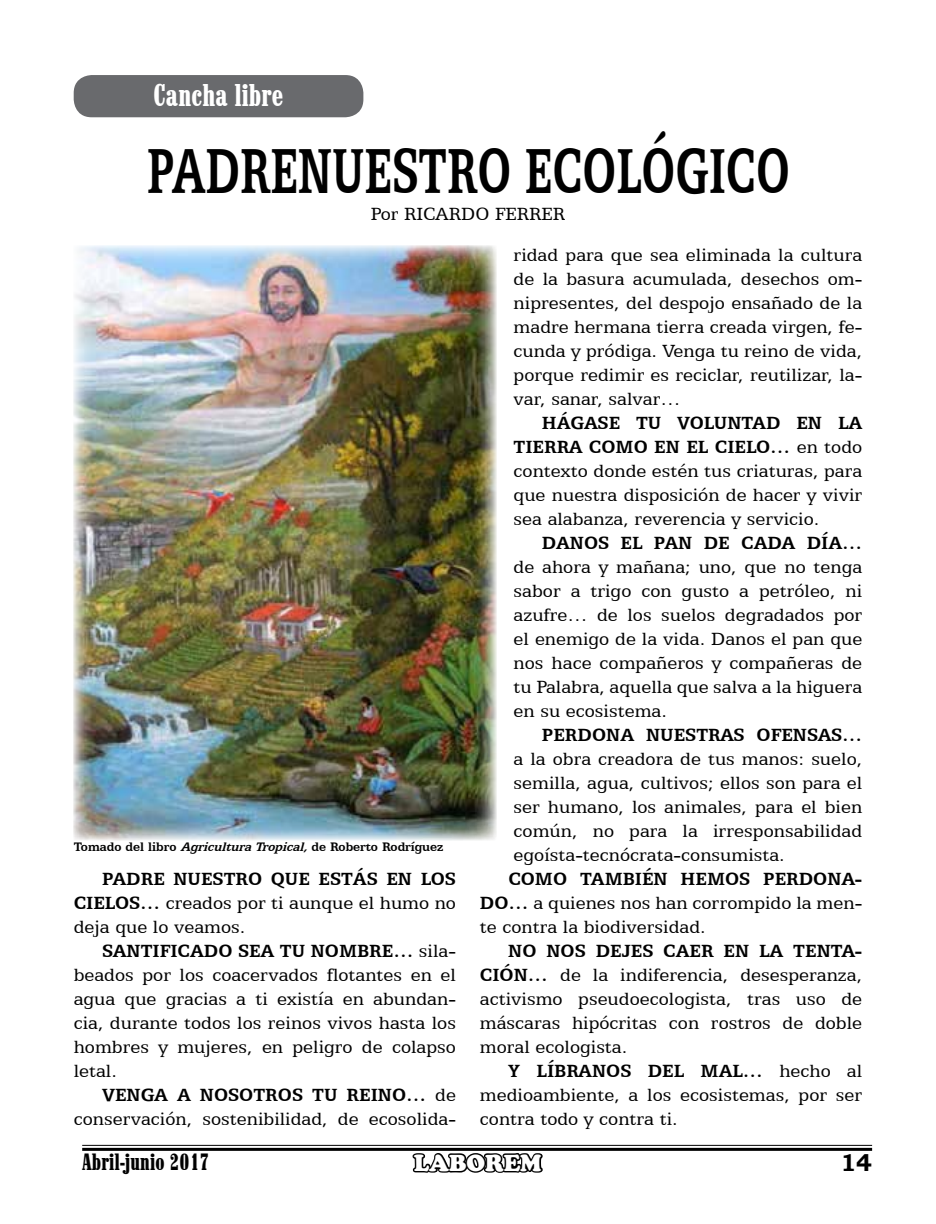
<style>
.page{position:relative;width:936px;height:1224px;background:#fff}
.page>*{position:absolute;margin:0;border:0;box-sizing:border-box;transform-origin:0 0}
.t1{font:700 72px "Egyptian 505 BT";color:#000;scale:.67 1}
.t2{font:32px "Marlboro";color:#fff}
.t3{font:24px "Marlboro";color:#000}
.t4{font:900 24px "Cooper";color:#fff}
.t5{font:700 24px "Bookman Old Style";color:#000}
.t6{font:20px/24px "Egyptian 505 BT";color:#000;text-align:justify}
.t7{font:700 20px "Egyptian 505 BT";color:#000}
.t8{font:700 14px "Egyptian 505 BT";color:#000}
.s1{font-style:italic}
.s2{font-weight:700}
</style>
<div class="page">
<hr style="left:82px;top:1145px;width:790px;height:1px;background:#000">
<hr style="left:82px;top:1148px;width:790px;height:3px;background:#000">
<svg style="left:410px;top:1144px;width:135px;height:29px"></svg>
<div style="left:74px;top:75px;width:289px;height:42px;background:#696a6d;border-radius:18px"></div>
<img style="left:74px;top:246px;width:423px;height:594px">
<h2 class="t2" style="left:153px;top:78px;width:132px">Cancha libre</h2>
<h1 class="t1" style="left:147px;top:129px;width:961px">PADRENUESTRO ECOLÓGICO</h1>
<p class="t6" style="left:371px;top:202px;width:195px">Por RICARDO FERRER</p>
<p class="t8" style="left:74px;top:838px;width:371px">Tomado del libro <span class="s1">AgriculturaTropical,</span>de Roberto Rodríguez</p>
<p class="t6" style="left:74px;top:866px;width:384px;text-indent:28px"><span class="s2">PADRE NUESTRO QUE ESTÁS EN LOS CIELOS…</span> creados por ti aunque el humo no deja que lo veamos.</p>
<p class="t6" style="left:74px;top:938px;width:384px;text-indent:28px"><span class="s2">SANTIFICADO SEA TU NOMBRE…</span> sila&shy;beados por los coacervados flotantes en el agua que gracias a ti existía en abundan&shy;cia, durante todos los reinos vivos hasta los hombres y mujeres, en peligro de colapso letal.</p>
<p class="t6" style="left:74px;top:1082px;width:384px;text-align:right"><span class="s2">VENGA A NOSOTROS TU REINO…</span> de conservación, sostenibilidad, de ecosolida-</p>
<p class="t6" style="left:514px;top:242px;width:350px">ridad para que sea eliminada la cultura de la basura acumulada, desechos om&shy;nipresentes, del despojo ensañado de la madre hermana tierra creada virgen, fe&shy;cunda y pródiga. Venga tu reino de vida, porque redimir es reciclar, reutilizar, la&shy;var, sanar, salvar…</p>
<p class="t6" style="left:514px;top:410px;width:350px;text-indent:28px"><span class="s2">HÁGASE TU VOLUNTAD EN LA TIERRA COMO EN EL CIELO…</span> en todo contexto donde estén tus criaturas, para que nuestra disposición de hacer y vivir sea alabanza, reverencia y servicio.</p>
<p class="t7" style="left:542px;top:531px;width:322px">DANOS EL PAN DE CADA DÍA…</p>
<p class="t6" style="left:514px;top:554px;width:350px">de ahora y mañana; uno, que no tenga sabor a trigo con gusto a petróleo, ni azufre… de los suelos degradados por el enemigo de la vida. Danos el pan que nos hace compañeros y compañeras de tu Palabra, aquella que salva a la higuera en su ecosistema.</p>
<p class="t7" style="left:542px;top:723px;width:322px">PERDONA NUESTRAS OFENSAS…</p>
<p class="t6" style="left:514px;top:746px;width:350px">a la obra creadora de tus manos: suelo, semilla, agua, cultivos; ellos son para el ser humano, los animales, para el bien común, no para la irresponsabilidad egoísta-tecnócrata-consumista.</p>
<p class="t6" style="left:480px;top:866px;width:384px;text-indent:28px"><span class="s2">COMO TAMBIÉN HEMOS PERDONA-DO…</span> a quienes nos han corrompido la men&shy;te contra la biodiversidad.</p>
<p class="t6" style="left:480px;top:938px;width:384px;text-indent:28px"><span class="s2">NO NOS DEJES CAER EN LA TENTA-CIÓN…</span> de la indiferencia, desesperanza, activismo pseudoecologista, tras uso de máscaras hipócritas con rostros de doble moral ecologista.</p>
<p class="t6" style="left:480px;top:1058px;width:384px;text-indent:28px"><span class="s2">Y LÍBRANOS DEL MAL…</span> hecho al medioambiente, a los ecosistemas, por ser contra todo y contra ti.</p>
<p class="t3" style="left:82px;top:1149px;width:129px">Abril-junio 2017</p>
<p class="t4" style="left:414px;top:1149px;width:129px">LABOREM</p>
<p class="t5" style="left:840px;top:1145px;width:33px">14</p>
</div>
